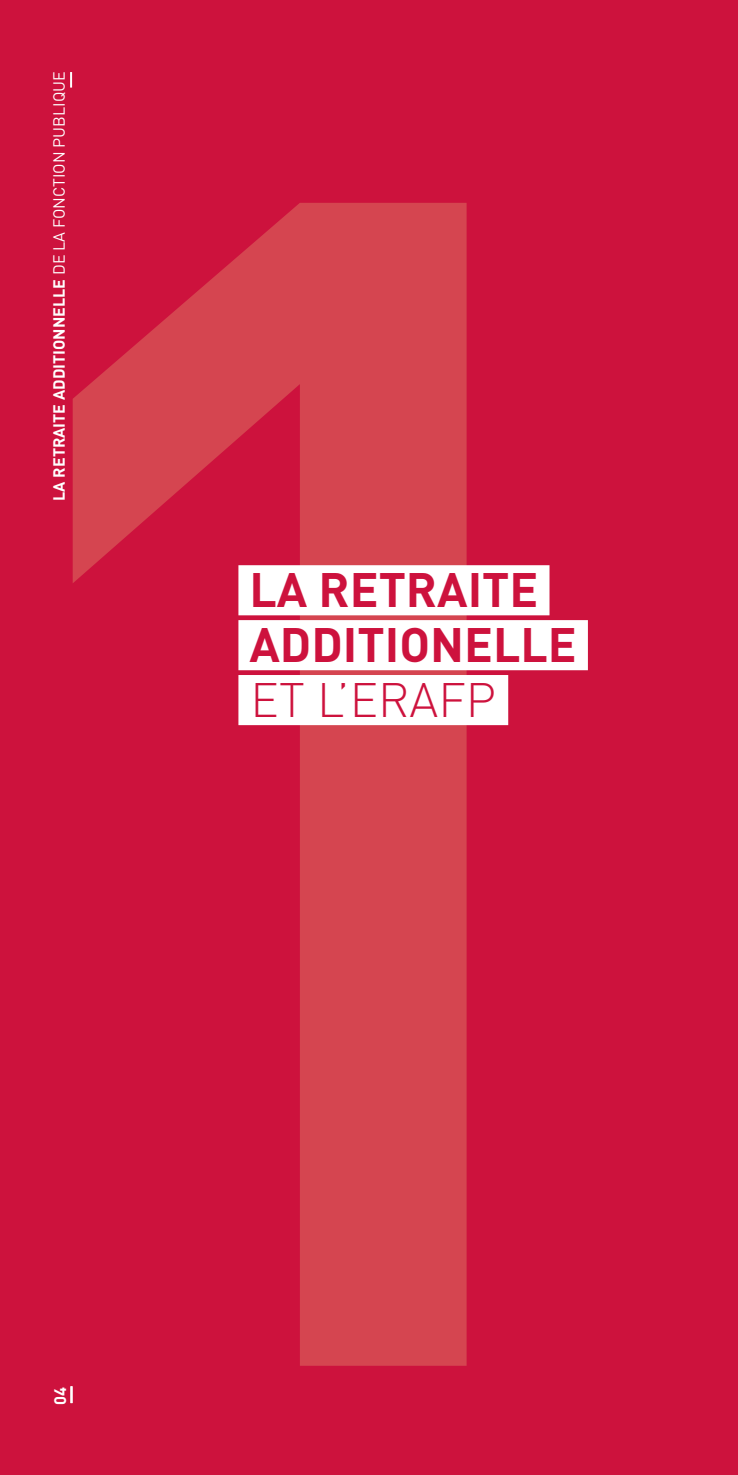
<style>
.page{position:relative;width:738px;height:1475px;background:#fff}
.page>*{position:absolute;margin:0;border:0;box-sizing:border-box;transform-origin:0 0}
.t1{font:700 47.8px/54.8px "DIN";color:#cd123d}
.t2{font:300 47.8px "DIN";color:#cd123d}
.t3{font:700 16.4px "DIN";color:#fff}
.t4{font:700 16px "DIN";color:#fff}
.s1{font-weight:400}
</style>
<div class="page">
<div style="left:0;top:0;width:737px;height:1474px;background:#cd123d"></div>
<svg style="left:73px;top:203px;width:393px;height:1162px"></svg>
<svg style="left:70px;top:1386px;width:3px;height:16px"></svg>
<svg style="left:70px;top:72px;width:2px;height:16px"></svg>
<div style="left:238px;top:565px;width:311px;height:50px;background:#fff"></div>
<div style="left:238px;top:620px;width:349px;height:50px;background:#fff"></div>
<div style="left:238px;top:675px;width:270px;height:50px;background:#fff"></div>
<p class="t4" style="left:49px;top:500px;width:431px;rotate:-90deg">LA RETRAITE ADDITIONNELLE <span class="s1">DE LA FONCTION PUBLIQUE</span></p>
<h1 class="t1" style="left:249px;top:560px;width:328px">LA RETRAITE<br>ADDITIONELLE</h1>
<h1 class="t2" style="left:250px;top:670px;width:247px">ET L’ERAFP</h1>
<p class="t3" style="left:49px;top:1404px;width:19px;rotate:-90deg">04</p>
</div>
